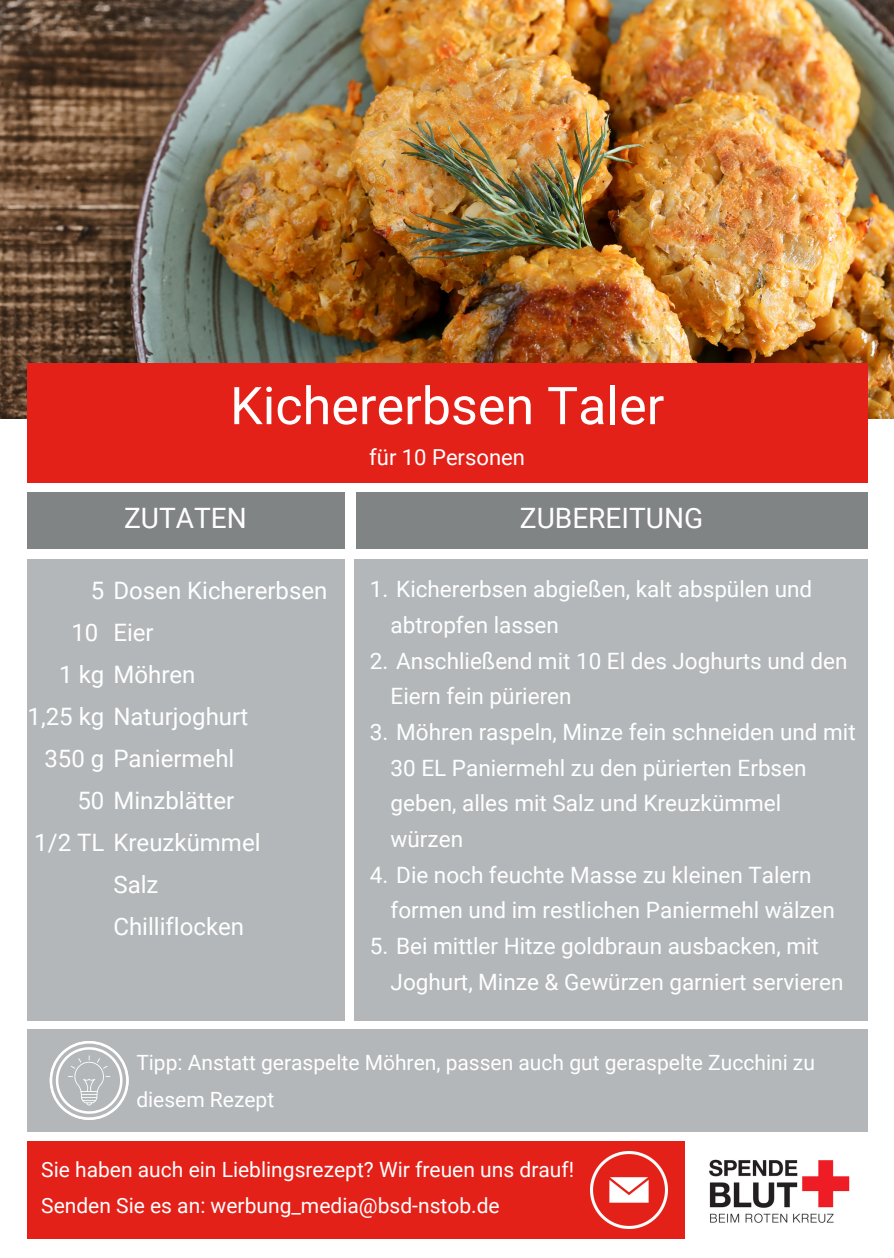
<style>
.page{position:relative;width:894px;height:1258px;background:#fff}
.page>*{position:absolute;margin:0;border:0;box-sizing:border-box;transform-origin:0 0}
.t1{font:51.9px "Roboto";color:#fff}
.t2{font:28.2px "Roboto";color:#fff}
.t3{font:24px "Roboto";color:#fff}
.t4{font:22.5px/35.7px "Roboto";color:#fff}
.t5{font:21.9px "Roboto";color:#fff}
.t6{font:21px/36.9px "Roboto";color:#fff}
</style>
<div class="page">
<img style="left:0;top:0;width:893px;height:419px">
<div style="left:27px;top:363px;width:840px;height:119px;background:#e32119"></div>
<img style="left:709px;top:1159px;width:141px;height:64px">
<div style="left:27px;top:492px;width:317px;height:56px;background:#818485"></div>
<div style="left:354px;top:559px;width:513px;height:461px;background:#b3b7ba"></div>
<div style="left:27px;top:559px;width:317px;height:461px;background:#b3b7ba"></div>
<div style="left:355px;top:492px;width:512px;height:56px;background:#818485"></div>
<div style="left:27px;top:1029px;width:840px;height:102px;background:#b3b7ba"></div>
<div style="left:27px;top:1141px;width:657px;height:97px;background:#e32119"></div>
<img style="left:590px;top:1152px;width:77px;height:76px">
<svg style="left:50px;top:1041px;width:79px;height:79px"></svg>
<p class="t1" style="left:230px;top:376px;width:435px">Kichererbsen Taler</p>
<p class="t5" style="left:369px;top:444px;width:157px">für 10 Personen</p>
<p class="t2" style="left:124px;top:502px;width:124px">ZUTATEN</p>
<p class="t3" style="left:91px;top:577px;width:238px">5 Dosen Kichererbsen</p>
<p class="t3" style="left:113px;top:619px;width:42px">Eier</p>
<p class="t3" style="left:59px;top:661px;width:138px">1 kg Möhren</p>
<p class="t3" style="left:28px;top:703px;width:222px">1,25 kg Naturjoghurt</p>
<p class="t3" style="left:44px;top:745px;width:191px">350 g Paniermehl</p>
<p class="t3" style="left:77px;top:787px;width:158px">50 Minzblätter</p>
<p class="t3" style="left:34px;top:829px;width:228px">1/2 TL Kreuzkümmel</p>
<p class="t3" style="left:113px;top:871px;width:46px">Salz</p>
<p class="t3" style="left:113px;top:913px;width:132px">Chilliflocken</p>
<p class="t3" style="left:71px;top:619px;width:28px">10</p>
<p class="t2" style="left:519px;top:502px;width:185px">ZUBEREITUNG</p>
<p class="t4" style="left:390px;top:572px;width:423px;text-indent:-21px">1. Kichererbsen abgießen, kalt abspülen und abtropfen lassen</p>
<p class="t4" style="left:390px;top:643px;width:458px;text-indent:-21px">2. Anschließend mit 10 El des Joghurts und den<br>Eiern fein pürieren</p>
<p class="t4" style="left:390px;top:714px;width:466px;text-indent:-21px">3. Möhren raspeln, Minze fein schneiden und mit 30 EL Paniermehl zu den pürierten Erbsen geben, alles mit Salz und Kreuzkümmel würzen</p>
<p class="t4" style="left:390px;top:857px;width:445px;text-indent:-21px">4. Die noch feuchte Masse zu kleinen Talern formen und im restlichen Paniermehl wälzen</p>
<p class="t4" style="left:390px;top:928px;width:454px;text-indent:-21px">5. Bei mittler Hitze goldbraun ausbacken, mit<br>Joghurt, Minze &amp; Gewürzen garniert servieren</p>
<p class="t6" style="left:136px;top:1044px;width:680px">Tipp: Anstatt geraspelte Möhren, passen auch gut geraspelte Zucchini zu diesem Rezept</p>
<p class="t6" style="left:41px;top:1151px;width:534px">Sie haben auch ein Lieblingsrezept? Wir freuen uns drauf!</p>
<p class="t6" style="left:41px;top:1187px;width:460px">Senden Sie es an: werbung_media@bsd-nstob.de</p>
</div>
